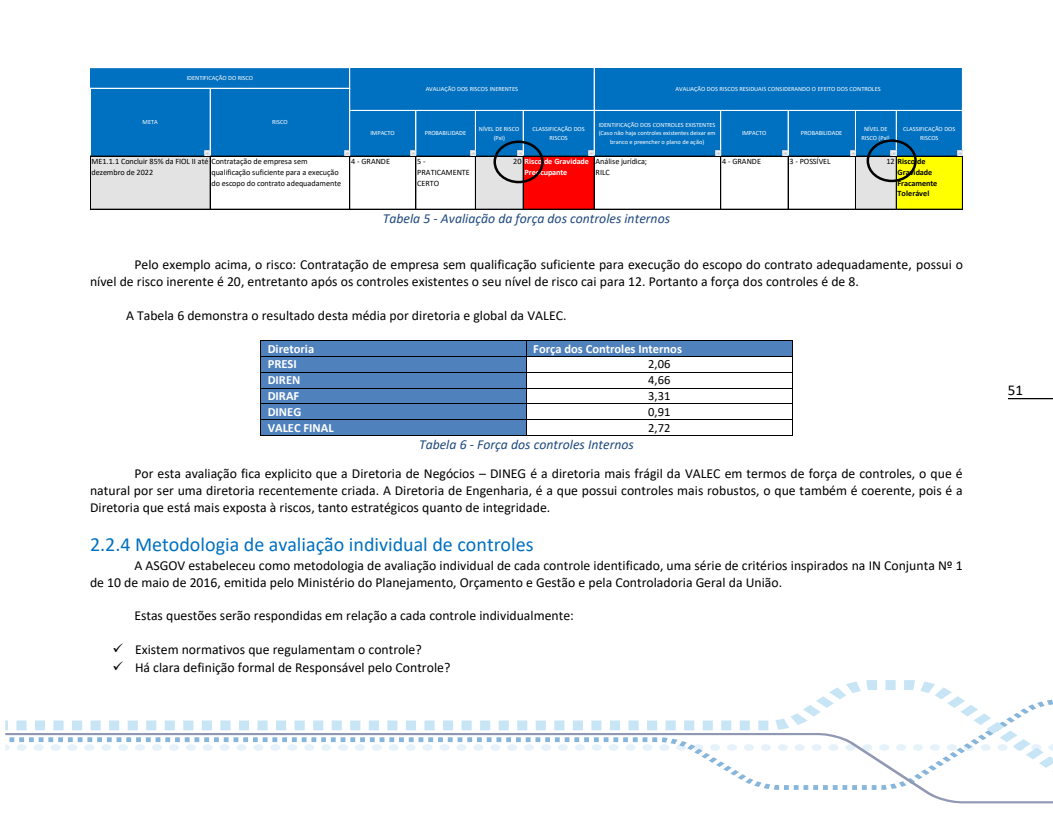
<style>
.page{position:relative;width:1053px;height:815px;background:#fff}
.page>*{position:absolute;margin:0;border:0;box-sizing:border-box;transform-origin:0 0}
.t1{font:20px "Calibri";color:#0070c0}
.t2{font:15px "Calibri";color:#000}
.t3{font:13.75px/16.8px "Calibri";color:#000}
.t4{font:italic 13.75px "Calibri";color:#1f497d}
.t5{font:700 12.5px "Calibri";color:#fff}
.t6{font:12.5px "Calibri";letter-spacing:-.005em;color:#000}
.t7{font:8.12px/10.6px "Calibri";letter-spacing:-.005em;color:#000}
.t8{font:700 8.12px/10.6px "Calibri";letter-spacing:-.01em;color:#000}
.t9{font:700 8.12px/10.6px "Calibri";letter-spacing:-.01em;color:#fff}
.t10{font:6.38px/8.5px "Calibri";letter-spacing:-.01em;color:#fff;text-align:center}
.s1{font-weight:400;color:#000}
.s2{font-weight:400}
</style>
<div class="page">
<svg style="left:5px;top:680px;width:1047px;height:53px"></svg>
<svg style="left:5px;top:733px;width:1047px;height:70px"></svg>
<hr style="left:1007px;top:398px;width:45px;height:1px;background:#000">
<div style="left:261px;top:341px;width:265px;height:15px;background:#4f81bd"></div>
<div style="left:527px;top:341px;width:264px;height:15px;background:#4f81bd"></div>
<hr style="left:261px;top:340px;width:265px;height:1px;background:#000">
<hr style="left:526px;top:340px;width:265px;height:1px;background:#000">
<div style="left:261px;top:357px;width:265px;height:15px;background:#4f81bd"></div>
<hr style="left:261px;top:356px;width:265px;height:1px;background:#000">
<hr style="left:526px;top:356px;width:265px;height:1px;background:#000">
<div style="left:261px;top:372px;width:265px;height:16px;background:#4f81bd"></div>
<hr style="left:261px;top:372px;width:265px;height:1px;background:#000">
<hr style="left:526px;top:372px;width:265px;height:1px;background:#000">
<div style="left:261px;top:388px;width:265px;height:16px;background:#4f81bd"></div>
<hr style="left:261px;top:388px;width:265px;height:1px;background:#000">
<hr style="left:526px;top:388px;width:265px;height:1px;background:#000">
<div style="left:261px;top:404px;width:265px;height:15px;background:#4f81bd"></div>
<hr style="left:261px;top:404px;width:265px;height:1px;background:#000">
<hr style="left:526px;top:404px;width:265px;height:1px;background:#000">
<div style="left:261px;top:420px;width:265px;height:15px;background:#4f81bd"></div>
<hr style="left:261px;top:419px;width:265px;height:1px;background:#000">
<hr style="left:526px;top:419px;width:265px;height:1px;background:#000">
<svg style="left:260px;top:340px;width:1px;height:96px"></svg>
<hr style="left:261px;top:435px;width:265px;height:1px;background:#000">
<svg style="left:526px;top:341px;width:1px;height:94px"></svg>
<hr style="left:526px;top:435px;width:265px;height:1px;background:#000">
<svg style="left:791px;top:340px;width:1px;height:96px"></svg>
<div style="left:90px;top:68px;width:872px;height:88px;background:#0070c0"></div>
<div style="left:90px;top:156px;width:120px;height:53px;background:#e3e3e3"></div>
<div style="left:475px;top:156px;width:48px;height:53px;background:#e3e3e3"></div>
<div style="left:523px;top:156px;width:71px;height:53px;background:#f00"></div>
<div style="left:855px;top:156px;width:41px;height:53px;background:#e3e3e3"></div>
<div style="left:896px;top:156px;width:66px;height:53px;background:#ff0"></div>
<hr style="left:90px;top:88px;width:260px;height:1px;background:#fff">
<hr style="left:90px;top:88px;width:1px;height:68px;background:#fff">
<hr style="left:210px;top:88px;width:1px;height:68px;background:#fff">
<hr style="left:349px;top:68px;width:1px;height:88px;background:#fff">
<hr style="left:415px;top:111px;width:1px;height:45px;background:#fff">
<hr style="left:475px;top:111px;width:1px;height:45px;background:#fff">
<hr style="left:523px;top:111px;width:1px;height:45px;background:#fff">
<hr style="left:594px;top:68px;width:1px;height:88px;background:#fff">
<hr style="left:720px;top:111px;width:1px;height:45px;background:#fff">
<hr style="left:787px;top:111px;width:1px;height:45px;background:#fff">
<hr style="left:855px;top:111px;width:1px;height:45px;background:#fff">
<hr style="left:895px;top:111px;width:1px;height:45px;background:#fff">
<hr style="left:896px;top:111px;width:1px;height:45px;background:#fff">
<hr style="left:349px;top:156px;width:1px;height:53px;background:#000">
<hr style="left:594px;top:156px;width:1px;height:53px;background:#000">
<hr style="left:962px;top:156px;width:1px;height:53px;background:#000">
<hr style="left:90px;top:156px;width:1px;height:53px;background:#000">
<hr style="left:210px;top:156px;width:1px;height:53px;background:#000">
<hr style="left:415px;top:156px;width:1px;height:53px;background:#000">
<hr style="left:475px;top:156px;width:1px;height:53px;background:#000">
<hr style="left:523px;top:156px;width:1px;height:53px;background:#000">
<hr style="left:720px;top:156px;width:1px;height:53px;background:#000">
<hr style="left:787px;top:156px;width:1px;height:53px;background:#000">
<hr style="left:855px;top:156px;width:1px;height:53px;background:#000">
<hr style="left:895px;top:156px;width:1px;height:53px;background:#000">
<hr style="left:896px;top:156px;width:1px;height:53px;background:#000">
<hr style="left:90px;top:68px;width:260px;height:1px;background:#fff">
<hr style="left:350px;top:110px;width:612px;height:1px;background:#fff">
<hr style="left:90px;top:156px;width:872px;height:1px;background:#000">
<hr style="left:90px;top:209px;width:872px;height:1px;background:#000">
<svg style="left:205px;top:151px;width:5px;height:5px"></svg>
<svg style="left:344px;top:151px;width:5px;height:5px"></svg>
<svg style="left:410px;top:151px;width:5px;height:5px"></svg>
<svg style="left:470px;top:151px;width:5px;height:5px"></svg>
<svg style="left:518px;top:151px;width:5px;height:5px"></svg>
<svg style="left:588px;top:151px;width:6px;height:5px"></svg>
<svg style="left:715px;top:151px;width:5px;height:5px"></svg>
<svg style="left:782px;top:151px;width:5px;height:5px"></svg>
<svg style="left:850px;top:151px;width:5px;height:5px"></svg>
<svg style="left:890px;top:151px;width:6px;height:5px"></svg>
<svg style="left:957px;top:151px;width:5px;height:5px"></svg>
<div style="left:493px;top:141px;width:50px;height:42px;border:2px solid #000;border-radius:50%"></div>
<div style="left:866px;top:139px;width:50px;height:43px;border:2px solid #000;border-radius:50%"></div>
<p class="t10" style="left:187px;top:73px;width:68px">IDENTIFICAÇÃO DO RISCO</p>
<p class="t10" style="left:425px;top:85px;width:94px">AVALIAÇÃO DOS RISCOS INERENTES</p>
<p class="t10" style="left:675px;top:85px;width:206px">AVALIAÇÃO DOS RISCOS RESIDUAIS CONSIDERANDO O EFEITO DOS CONTROLES</p>
<p class="t10" style="left:143px;top:118px;width:17px">META</p>
<p class="t10" style="left:272px;top:118px;width:17px">RISCO</p>
<p class="t7" style="left:92px;top:156px;width:218px">ME1.1.1 Concluir 85% da FIOL II até Contratação de empresa sem dezembro de 2022</p>
<p class="t7" style="left:211px;top:167px;width:131px">qualificação suficiente para a execução do escopo do contrato adequadamente</p>
<p class="t10" style="left:370px;top:129px;width:26px">IMPACTO</p>
<p class="t10" style="left:425px;top:129px;width:43px">PROBABILIDADE</p>
<p class="t10" style="left:479px;top:125px;width:42px">NÍVEL DE RISCO (PxI)</p>
<p class="t10" style="left:532px;top:125px;width:54px">CLASSIFICAÇÃO DOS<br>RISCOS</p>
<p class="t10" style="left:598px;top:120px;width:118px">IDENTIFICAÇÃO DOS CONTROLES EXISTENTES (Caso não haja controles existentes deixar em branco e preencher o plano de ação)</p>
<p class="t10" style="left:742px;top:129px;width:26px">IMPACTO</p>
<p class="t10" style="left:800px;top:129px;width:43px">PROBABILIDADE</p>
<p class="t10" style="left:861px;top:125px;width:30px">NÍVEL DE<br>RISCO (PxI)</p>
<p class="t10" style="left:902px;top:125px;width:54px">CLASSIFICAÇÃO DOS<br>RISCOS</p>
<p class="t7" style="left:351px;top:156px;width:40px">4 - GRANDE</p>
<p class="t7" style="left:417px;top:156px;width:54px">5 -<br>PRATICAMENTE<br>CERTO</p>
<p class="t9" style="left:524px;top:156px;width:66px;text-indent:-11px"><span class="s1">20</span> Risco de Gravidade<br>Preocupante</p>
<p class="t7" style="left:595px;top:156px;width:53px">Análise jurídica;<br>RILC</p>
<p class="t7" style="left:722px;top:156px;width:40px">4 - GRANDE</p>
<p class="t7" style="left:789px;top:156px;width:43px">3 - POSSÍVEL</p>
<p class="t8" style="left:897px;top:156px;width:41px;text-indent:-11px"><span class="s2">12</span> Risco de<br>Gravidade<br>Fracamente<br>Tolerável</p>
<p class="t4" style="left:383px;top:209px;width:289px">Tabela 5 - Avaliação da força dos controles internos</p>
<p class="t3" style="left:90px;top:256px;width:874px;text-indent:44px">Pelo exemplo acima, o risco: Contratação de empresa sem qualificação suficiente para execução do escopo do contrato adequadamente, possui o nível de risco inerente é 20, entretanto após os controles existentes o seu nível de risco cai para 12. Portanto a força dos controles é de 8.</p>
<p class="t3" style="left:126px;top:306px;width:442px">A Tabela 6 demonstra o resultado desta média por diretoria e global da VALEC.</p>
<p class="t5" style="left:268px;top:340px;width:48px">Diretoria</p>
<p class="t5" style="left:533px;top:340px;width:150px">Força dos Controles Internos</p>
<p class="t5" style="left:268px;top:355px;width:31px">PRESI</p>
<p class="t6" style="left:648px;top:356px;width:24px">2,06</p>
<p class="t5" style="left:268px;top:371px;width:34px">DIREN</p>
<p class="t6" style="left:648px;top:371px;width:24px">4,66</p>
<p class="t5" style="left:268px;top:387px;width:33px">DIRAF</p>
<p class="t6" style="left:648px;top:387px;width:24px">3,31</p>
<p class="t5" style="left:268px;top:403px;width:35px">DINEG</p>
<p class="t6" style="left:648px;top:403px;width:24px">0,91</p>
<p class="t5" style="left:268px;top:419px;width:67px">VALEC FINAL</p>
<p class="t6" style="left:648px;top:419px;width:24px">2,72</p>
<p class="t4" style="left:419px;top:435px;width:216px">Tabela 6 - Força dos controles Internos</p>
<p class="t3" style="left:90px;top:465px;width:874px;text-align:justify;text-indent:44px">Por esta avaliação fica explicito que a Diretoria de Negócios – DINEG é a diretoria mais frágil da VALEC em termos de força de controles, o que é natural por ser uma diretoria recentemente criada. A Diretoria de Engenharia, é a que possui controles mais robustos, o que também é coerente, pois é a Diretoria que está mais exposta à riscos, tanto estratégicos quanto de integridade.</p>
<h1 class="t1" style="left:90px;top:531px;width:445px">2.2.4 Metodologia de avaliação individual de controles</h1>
<p class="t3" style="left:90px;top:557px;width:874px;text-indent:44px">A ASGOV estabeleceu como metodologia de avaliação individual de cada controle identificado, uma série de critérios inspirados na IN Conjunta Nº 1 de 10 de maio de 2016, emitida pelo Ministério do Planejamento, Orçamento e Gestão e pela Controladoria Geral da União.</p>
<p class="t3" style="left:134px;top:607px;width:441px">Estas questões serão respondidas em relação a cada controle individualmente:</p>
<p class="t3" style="left:112px;top:641px;width:311px">✓ Existem normativos que regulamentam o controle?</p>
<p class="t3" style="left:112px;top:658px;width:339px">✓ Há clara definição formal de Responsável pelo Controle?</p>
<p class="t2" style="left:1007px;top:380px;width:17px">51</p>
</div>
